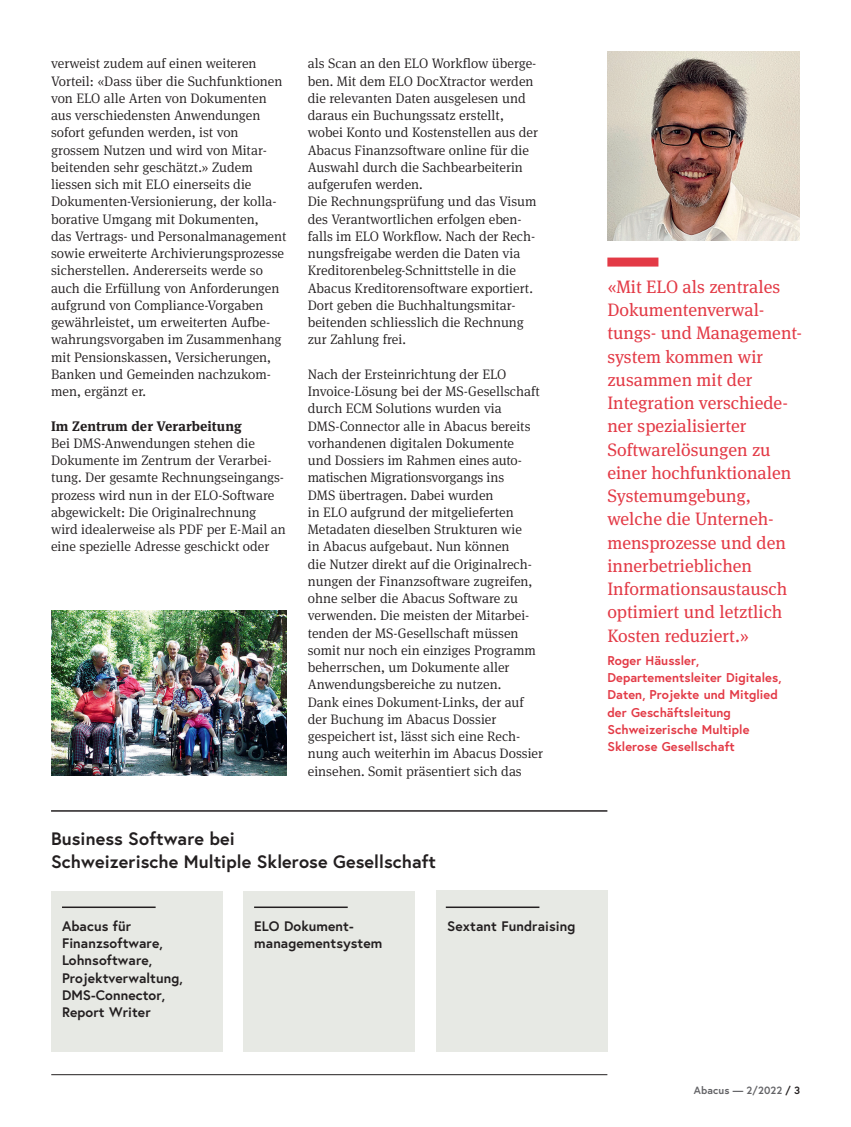
<style>
.page{position:relative;width:851px;height:1127px;background:#fff}
.page>*{position:absolute;margin:0;border:0;box-sizing:border-box;transform-origin:0 0}
.t1{font:18px/23.2px "Meta Serif Pro";color:#e33a46}
.t2{font:700 18px/23.2px "Europa";letter-spacing:.005em;color:#231f20}
.t3{font:300 13.8px/17.2px "Meta Serif Pro";color:#231f20}
.t4{font:700 13.8px/17.2px "Europa";letter-spacing:.005em;color:#231f20}
.t5{font:700 13.8px "Meta Serif Pro";letter-spacing:.005em;color:#231f20}
.t6{font:700 12.75px/17.2px "Europa";letter-spacing:.005em;color:#e33a46}
.t7{font:700 10.5px "Europa";letter-spacing:.01em;color:#636366}
.s1{color:#231f20}
</style>
<div class="page">
<div style="left:51px;top:891px;width:171px;height:161px;background:#e7e9e4"></div>
<div style="left:243px;top:891px;width:172px;height:161px;background:#e7e9e4"></div>
<div style="left:436px;top:891px;width:171px;height:161px;background:#e7e9e4"></div>
<img style="left:51px;top:611px;width:235px;height:165px">
<hr style="left:51px;top:810px;width:556px;height:2px;background:#231f20">
<hr style="left:254px;top:906px;width:93px;height:2px;background:#231f20">
<hr style="left:62px;top:906px;width:94px;height:2px;background:#231f20">
<hr style="left:51px;top:1074px;width:556px;height:1px;background:#231f20">
<hr style="left:446px;top:906px;width:93px;height:2px;background:#231f20">
<img style="left:607px;top:51px;width:192px;height:190px">
<div style="left:607px;top:258px;width:51px;height:9px;background:#e33a46"></div>
<p class="t3" style="left:51px;top:54px;width:237px">verweist zudem auf einen weiteren Vorteil: «Dass über die Suchfunktionen von ELO alle Arten von Dokumenten aus verschiedensten Anwendungen sofort gefunden werden, ist von grossem Nutzen und wird von Mitar&shy;beitenden sehr geschätzt.» Zudem liessen sich mit ELO einerseits die Dokumenten-Versionierung, der kolla&shy;borative Umgang mit Dokumenten,<br>das Vertrags- und Personalmanagement sowie erweiterte Archivierungsprozesse sicherstellen. Andererseits werde so auch die Erfüllung von Anforderungen aufgrund von Compliance-Vorgaben gewährleistet, um erweiterten Aufbe&shy;wahrungsvorgaben im Zusammenhang mit Pensionskassen, Versicherungen, Banken und Gemeinden nachzukom&shy;men, ergänzt er.</p>
<p class="t5" style="left:51px;top:415px;width:192px">Im Zentrum der Verarbeitung</p>
<p class="t3" style="left:51px;top:434px;width:236px">Bei DMS-Anwendungen stehen die Dokumente im Zentrum der Verarbei&shy;tung. Der gesamte Rechnungseingangs&shy;prozess wird nun in der ELO-Software abgewickelt: Die Originalrechnung wird idealerweise als PDF per E-Mail an eine spezielle Adresse geschickt oder</p>
<p class="t3" style="left:308px;top:54px;width:232px">als Scan an den ELO Workflow überge&shy;ben. Mit dem ELO DocXtractor werden die relevanten Daten ausgelesen und daraus ein Buchungssatz erstellt, wobei Konto und Kostenstellen aus der Abacus Finanzsoftware online für die Auswahl durch die Sachbearbeiterin aufgerufen werden.<br>Die Rechnungsprüfung und das Visum des Verantwortlichen erfolgen eben&shy;falls im ELO Workflow. Nach der Rech&shy;nungsfreigabe werden die Daten via Kreditorenbeleg-Schnittstelle in die Abacus Kreditorensoftware exportiert.<br>Dort geben die Buchhaltungsmitar&shy;beitenden schliesslich die Rechnung zur Zahlung frei.</p>
<p class="t3" style="left:308px;top:365px;width:237px">Nach der Ersteinrichtung der ELO Invoice-Lösung bei der MS-Gesellschaft durch ECM Solutions wurden via DMS-Connector alle in Abacus bereits vorhandenen digitalen Dokumente<br>und Dossiers im Rahmen eines auto&shy;matischen Migrationsvorgangs ins<br>DMS übertragen. Dabei wurden<br>in ELO aufgrund der mitgelieferten Metadaten dieselben Strukturen wie<br>in Abacus aufgebaut. Nun können<br>die Nutzer direkt auf die Originalrech&shy;nungen der Finanzsoftware zugreifen, ohne selber die Abacus Software zu verwenden. Die meisten der Mitarbei&shy;tenden der MS-Gesellschaft müssen somit nur noch ein einziges Programm beherrschen, um Dokumente aller Anwendungsbereiche zu nutzen.<br>Dank eines Dokument-Links, der auf der Buchung im Abacus Dossier gespeichert ist, lässt sich eine Rech&shy;nung auch weiterhin im Abacus Dossier einsehen. Somit präsentiert sich das</p>
<h1 class="t2" style="left:51px;top:827px;width:386px">Business Software bei<br>Schweizerische Multiple Sklerose Gesellschaft</h1>
<p class="t4" style="left:62px;top:917px;width:122px">Abacus für<br>Finanzsoftware,<br>Lohnsoftware,<br>Projektverwaltung,<br>DMS-Connector,<br>Report Writer</p>
<p class="t4" style="left:447px;top:917px;width:129px">Sextant Fundraising</p>
<p class="t4" style="left:254px;top:917px;width:130px">ELO Dokument&shy;managementsystem</p>
<p class="t1" style="left:607px;top:274px;width:196px">«Mit ELO als zentrales<br>Dokumentenverwal&shy;tungs- und Management&shy;system kommen wir zusammen mit der<br>Integration verschiede&shy;ner spezialisierter<br>Softwarelösungen zu einer hochfunktionalen<br>Systemumgebung, welche die Unterneh&shy;mensprozesse und den innerbetrieblichen<br>Informationsaustausch optimiert und letztlich<br>Kosten reduziert.»</p>
<p class="t6" style="left:607px;top:652px;width:175px">Roger Häussler,<br>Departementsleiter Digitales,<br>Daten, Projekte und Mitglied der Geschäftsleitung<br>Schweizerische Multiple<br>Sklerose Gesellschaft</p>
<p class="t7" style="left:693px;top:1084px;width:108px">Abacus — 2/2022 <span class="s1">/ 3</span></p>
</div>
